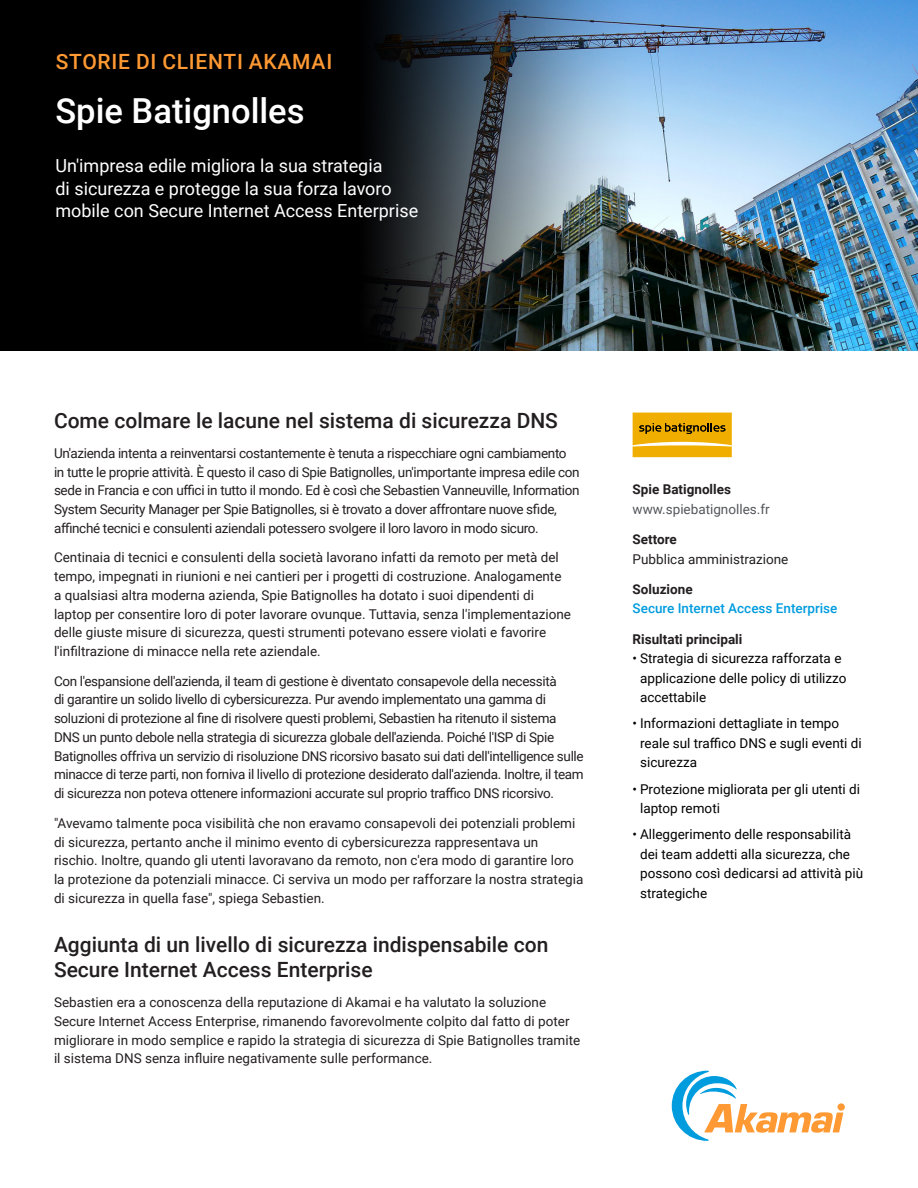
<style>
.page{position:relative;width:918px;height:1188px;background:#fff}
.page>*{position:absolute;margin:0;border:0;box-sizing:border-box;transform-origin:0 0}
.ACS___Title{font:500 34.5px "Roboto";color:#fff}
.ACS___H1{font:500 21px/25.2px "Roboto";color:#231f20}
.ACS___Akamai_Custome{font:500 21px "Roboto";letter-spacing:.035em;color:#f93}
.ACS___Title-2{font:18px/22.5px "Roboto";color:#fff}
.ACS___Body{font:13.5px/18.8px "Roboto";letter-spacing:-.01em;color:#231f20}
.t1{font:13.5px/19.5px "Roboto";color:#000}
.ACS___Sidebar_-_Head{font:700 13.5px "Roboto";color:#231f20}
.ACS___Sidebar_body{font:500 13.5px "Roboto";color:#009cde}
.ACS___Sidebar_body-2{font:13.5px "Roboto";color:#54565b}
</style>
<div class="page">
<img style="left:0;top:0;width:918px;height:351px">
<svg style="left:672px;top:1071px;width:171px;height:70px"></svg>
<svg style="left:633px;top:413px;width:99px;height:44px;background:#dfa711"></svg>
<p class="ACS___Akamai_Custome" style="left:56px;top:47px;width:278px">STORIE DI CLIENTI AKAMAI</p>
<p class="ACS___Title" style="left:55px;top:86px;width:251px">Spie Batignolles</p>
<p class="ACS___Title-2" style="left:55px;top:154px;width:364px">Un'impresa edile migliora la sua strategia<br>di sicurezza e protegge la sua forza lavoro mobile con Secure Internet Access Enterprise</p>
<p class="ACS___H1" style="left:54px;top:407px;width:505px">Come colmare le lacune nel sistema di sicurezza DNS</p>
<p class="ACS___Body" style="left:54px;top:443px;width:527px">Un'azienda intenta a reinventarsi costantemente è tenuta a rispecchiare ogni cambiamento in tutte le proprie attività. È questo il caso di Spie Batignolles, un'importante impresa edile con sede in Francia e con uffici in tutto il mondo. Ed è così che Sebastien Vanneuville, Information System Security Manager per Spie Batignolles, si è trovato a dover affrontare nuove sfide, affinché tecnici e consulenti aziendali potessero svolgere il loro lavoro in modo sicuro.</p>
<p class="ACS___Body" style="left:54px;top:548px;width:518px">Centinaia di tecnici e consulenti della società lavorano infatti da remoto per metà del tempo, impegnati in riunioni e nei cantieri per i progetti di costruzione. Analogamente a qualsiasi altra moderna azienda, Spie Batignolles ha dotato i suoi dipendenti di laptop per consentire loro di poter lavorare ovunque. Tuttavia, senza l'implementazione delle giuste misure di sicurezza, questi strumenti potevano essere violati e favorire l'infiltrazione di minacce nella rete aziendale.</p>
<p class="ACS___Body" style="left:54px;top:671px;width:531px">Con l'espansione dell'azienda, il team di gestione è diventato consapevole della necessità<br>di garantire un solido livello di cybersicurezza. Pur avendo implementato una gamma di soluzioni di protezione al fine di risolvere questi problemi, Sebastien ha ritenuto il sistema DNS un punto debole nella strategia di sicurezza globale dell'azienda. Poiché l'ISP di Spie Batignolles offriva un servizio di risoluzione DNS ricorsivo basato sui dati dell'intelligence sulle minacce di terze parti, non forniva il livello di protezione desiderato dall'azienda. Inoltre, il team di sicurezza non poteva ottenere informazioni accurate sul proprio traffico DNS ricorsivo.</p>
<p class="ACS___Body" style="left:54px;top:813px;width:531px">"Avevamo talmente poca visibilità che non eravamo consapevoli dei potenziali problemi di sicurezza, pertanto anche il minimo evento di cybersicurezza rappresentava un rischio. Inoltre, quando gli utenti lavoravano da remoto, non c'era modo di garantire loro la protezione da potenziali minacce. Ci serviva un modo per rafforzare la nostra strategia di sicurezza in quella fase", spiega Sebastien.</p>
<p class="ACS___H1" style="left:54px;top:931px;width:496px">Aggiunta di un livello di sicurezza indispensabile con<br>Secure Internet Access Enterprise</p>
<p class="ACS___Body" style="left:54px;top:992px;width:528px">Sebastien era a conoscenza della reputazione di Akamai e ha valutato la soluzione Secure Internet Access Enterprise, rimanendo favorevolmente colpito dal fatto di poter migliorare in modo semplice e rapido la strategia di sicurezza di Spie Batignolles tramite il sistema DNS senza influire negativamente sulle performance.</p>
<p class="ACS___Sidebar_-_Head" style="left:633px;top:480px;width:100px">Spie Batignolles</p>
<p class="ACS___Sidebar_body-2" style="left:633px;top:500px;width:138px">www.spiebatignolles.fr</p>
<p class="ACS___Sidebar_-_Head" style="left:633px;top:530px;width:46px">Settore</p>
<p class="ACS___Body" style="left:633px;top:549px;width:157px">Pubblica amministrazione</p>
<p class="ACS___Sidebar_-_Head" style="left:633px;top:580px;width:62px">Soluzione</p>
<p class="ACS___Sidebar_body" style="left:633px;top:599px;width:206px">Secure Internet Access Enterprise</p>
<p class="ACS___Sidebar_-_Head" style="left:633px;top:629px;width:111px">Risultati principali</p>
<p class="t1" style="left:640px;top:648px;width:208px;text-indent:-7px">• Strategia di sicurezza rafforzata e applicazione delle policy di utilizzo accettabile</p>
<p class="t1" style="left:640px;top:713px;width:223px;text-indent:-7px">• Informazioni dettagliate in tempo reale sul traffico DNS e sugli eventi di sicurezza</p>
<p class="t1" style="left:640px;top:779px;width:222px;text-indent:-7px">• Protezione migliorata per gli utenti di laptop remoti</p>
<p class="t1" style="left:640px;top:824px;width:224px;text-indent:-7px">• Alleggerimento delle responsabilità dei team addetti alla sicurezza, che possono così dedicarsi ad attività più strategiche</p>
</div>
